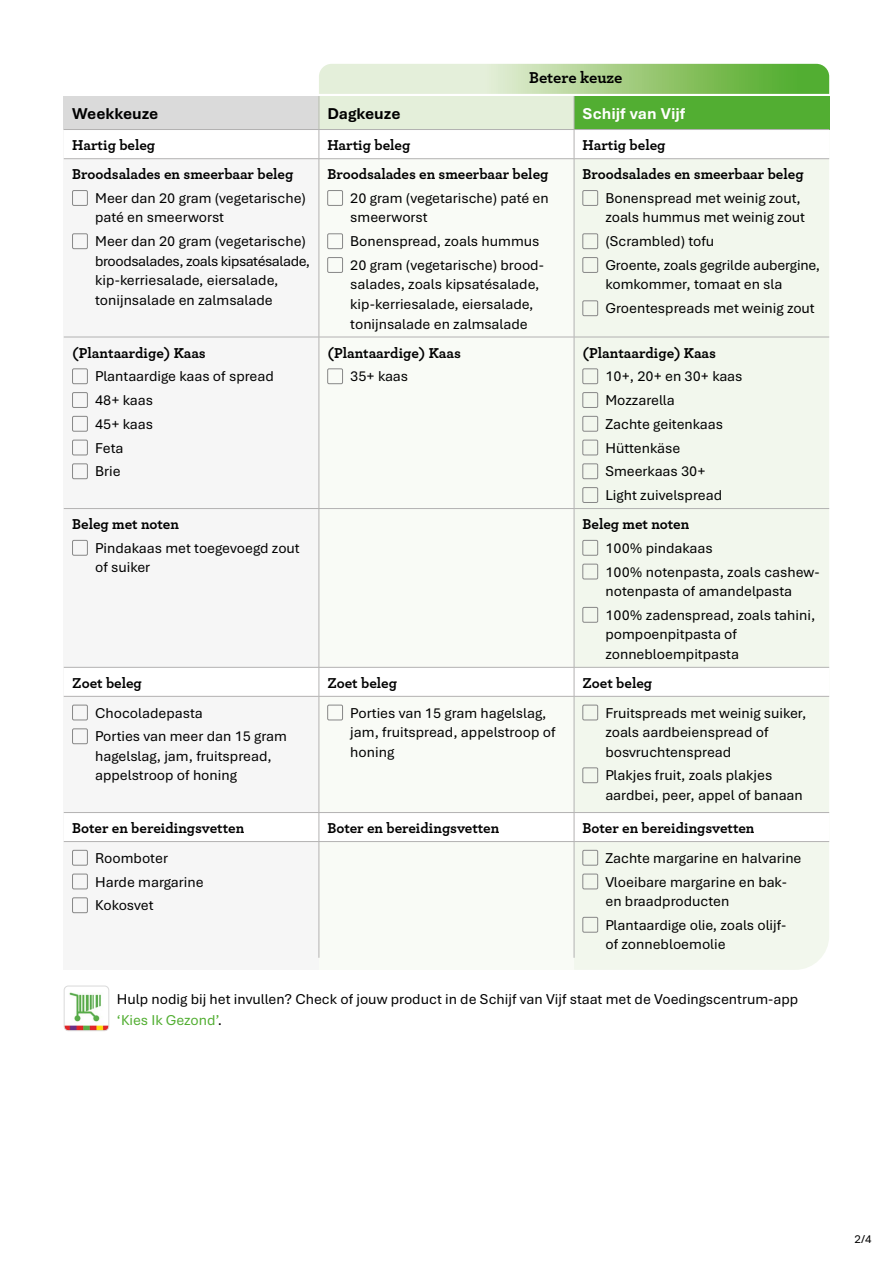
<style>
.page{position:relative;width:893px;height:1263px;background:#fff}
.page>*{position:absolute;margin:0;border:0;box-sizing:border-box;transform-origin:0 0}
.t1{font:700 16.5px "Bierstadt";color:#000}
.t2{font:700 16.5px "Bierstadt";color:#fff}
.t3{font:700 16.5px "Archer";letter-spacing:-.005em;color:#000}
.t4{font:15px/23.7px "Bierstadt";color:#000}
.t5{font:700 15px "Archer";color:#000}
.t6{font:12px "Bierstadt";color:#000}
.s1{color:#52ae32}
</style>
<div class="page">
<div style="left:574px;top:159px;width:255px;height:811px;background:#f2f7ed"></div>
<div style="left:319px;top:118px;width:255px;height:852px;background:#f9fbf6"></div>
<div style="left:64px;top:118px;width:255px;height:852px;background:#f6f6f6"></div>
<img style="left:64px;top:986px;width:45px;height:43px">
<div style="left:64px;top:986px;width:45px;height:45px;border:1px solid #dadada;border-radius:4px"></div>
<div style="left:64px;top:96px;width:255px;height:34px;background:#dadada"></div>
<div style="left:319px;top:96px;width:255px;height:34px;background:#e4efda"></div>
<div style="left:574px;top:96px;width:255px;height:34px;background:#52ae32"></div>
<hr style="left:319px;top:96px;width:1px;height:33px;background:#b3b2b2">
<hr style="left:574px;top:96px;width:1px;height:33px;background:#b3b2b2">
<hr style="left:64px;top:129px;width:255px;height:1px;background:#b3b2b2">
<hr style="left:319px;top:129px;width:255px;height:1px;background:#b3b2b2">
<hr style="left:574px;top:129px;width:255px;height:1px;background:#b3b2b2">
<div style="left:318px;top:130px;width:257px;height:28px;background:#fff"></div>
<hr style="left:64px;top:158px;width:255px;height:1px;background:#b3b2b2">
<hr style="left:319px;top:158px;width:255px;height:1px;background:#b3b2b2">
<hr style="left:319px;top:159px;width:1px;height:178px;background:#b3b2b2">
<hr style="left:574px;top:158px;width:255px;height:1px;background:#b3b2b2">
<hr style="left:574px;top:159px;width:1px;height:178px;background:#b3b2b2">
<hr style="left:64px;top:337px;width:255px;height:1px;background:#b3b2b2">
<hr style="left:319px;top:337px;width:255px;height:1px;background:#b3b2b2">
<hr style="left:319px;top:337px;width:1px;height:171px;background:#b3b2b2">
<hr style="left:574px;top:337px;width:255px;height:1px;background:#b3b2b2">
<hr style="left:574px;top:337px;width:1px;height:171px;background:#b3b2b2">
<hr style="left:64px;top:508px;width:255px;height:1px;background:#b3b2b2">
<hr style="left:319px;top:508px;width:255px;height:1px;background:#b3b2b2">
<hr style="left:319px;top:509px;width:1px;height:158px;background:#b3b2b2">
<hr style="left:574px;top:508px;width:255px;height:1px;background:#b3b2b2">
<hr style="left:574px;top:509px;width:1px;height:158px;background:#b3b2b2">
<svg style="left:64px;top:667px;width:765px;height:29px"></svg>
<hr style="left:64px;top:696px;width:255px;height:1px;background:#b3b2b2">
<hr style="left:319px;top:696px;width:255px;height:1px;background:#b3b2b2">
<hr style="left:319px;top:696px;width:1px;height:116px;background:#b3b2b2">
<hr style="left:574px;top:696px;width:255px;height:1px;background:#b3b2b2">
<hr style="left:574px;top:696px;width:1px;height:116px;background:#b3b2b2">
<div style="left:64px;top:812px;width:765px;height:29px;background:#fff"></div>
<hr style="left:64px;top:841px;width:255px;height:1px;background:#b3b2b2">
<hr style="left:319px;top:841px;width:255px;height:1px;background:#b3b2b2">
<hr style="left:319px;top:842px;width:1px;height:116px;background:#b3b2b2">
<hr style="left:574px;top:841px;width:255px;height:1px;background:#b3b2b2">
<hr style="left:574px;top:842px;width:1px;height:116px;background:#b3b2b2">
<div style="left:72px;top:190px;width:16px;height:16px;border:1px solid #878787"></div>
<div style="left:72px;top:234px;width:16px;height:15px;border:1px solid #878787"></div>
<div style="left:327px;top:190px;width:16px;height:16px;border:1px solid #878787"></div>
<div style="left:327px;top:234px;width:16px;height:15px;border:1px solid #878787"></div>
<div style="left:327px;top:257px;width:16px;height:16px;border:1px solid #878787"></div>
<div style="left:583px;top:190px;width:15px;height:16px;border:1px solid #878787"></div>
<div style="left:583px;top:234px;width:15px;height:15px;border:1px solid #878787"></div>
<div style="left:583px;top:257px;width:15px;height:16px;border:1px solid #878787"></div>
<div style="left:583px;top:301px;width:15px;height:15px;border:1px solid #878787"></div>
<div style="left:72px;top:369px;width:16px;height:15px;border:1px solid #878787"></div>
<div style="left:72px;top:392px;width:16px;height:16px;border:1px solid #878787"></div>
<div style="left:72px;top:416px;width:16px;height:15px;border:1px solid #878787"></div>
<div style="left:72px;top:440px;width:16px;height:15px;border:1px solid #878787"></div>
<div style="left:72px;top:464px;width:16px;height:15px;border:1px solid #878787"></div>
<div style="left:327px;top:369px;width:16px;height:15px;border:1px solid #878787"></div>
<div style="left:583px;top:369px;width:15px;height:15px;border:1px solid #878787"></div>
<div style="left:583px;top:392px;width:15px;height:16px;border:1px solid #878787"></div>
<div style="left:583px;top:416px;width:15px;height:15px;border:1px solid #878787"></div>
<div style="left:583px;top:440px;width:15px;height:15px;border:1px solid #878787"></div>
<div style="left:583px;top:464px;width:15px;height:15px;border:1px solid #878787"></div>
<div style="left:583px;top:487px;width:15px;height:16px;border:1px solid #878787"></div>
<div style="left:72px;top:540px;width:16px;height:15px;border:1px solid #878787"></div>
<div style="left:583px;top:540px;width:15px;height:15px;border:1px solid #878787"></div>
<div style="left:583px;top:564px;width:15px;height:15px;border:1px solid #878787"></div>
<div style="left:583px;top:607px;width:15px;height:15px;border:1px solid #878787"></div>
<div style="left:72px;top:705px;width:16px;height:15px;border:1px solid #878787"></div>
<div style="left:72px;top:729px;width:16px;height:15px;border:1px solid #878787"></div>
<div style="left:327px;top:705px;width:16px;height:15px;border:1px solid #878787"></div>
<div style="left:583px;top:705px;width:15px;height:15px;border:1px solid #878787"></div>
<div style="left:583px;top:768px;width:15px;height:15px;border:1px solid #878787"></div>
<div style="left:72px;top:850px;width:16px;height:15px;border:1px solid #878787"></div>
<div style="left:72px;top:874px;width:16px;height:15px;border:1px solid #878787"></div>
<div style="left:72px;top:897px;width:16px;height:16px;border:1px solid #878787"></div>
<div style="left:583px;top:850px;width:15px;height:15px;border:1px solid #878787"></div>
<div style="left:583px;top:874px;width:15px;height:15px;border:1px solid #878787"></div>
<div style="left:583px;top:917px;width:15px;height:15px;border:1px solid #878787"></div>
<svg style="left:319px;top:64px;width:510px;height:30px;background:#afd597"></svg>
<p class="t3" style="left:529px;top:65px;width:95px">Betere keuze</p>
<p class="t1" style="left:72px;top:104px;width:88px">Weekkeuze</p>
<p class="t1" style="left:327px;top:104px;width:75px">Dagkeuze</p>
<p class="t2" style="left:583px;top:104px;width:104px">Schijf van Vijf</p>
<p class="t5" style="left:72px;top:133px;width:85px">Hartig beleg</p>
<p class="t5" style="left:327px;top:133px;width:85px">Hartig beleg</p>
<p class="t5" style="left:583px;top:133px;width:85px">Hartig beleg</p>
<p class="t5" style="left:72px;top:162px;width:223px">Broodsalades en smeerbaar beleg</p>
<p class="t4" style="left:95px;top:189px;width:212px;line-height:19.5px">Meer dan 20 gram (vegetarische) paté en smeerworst</p>
<p class="t4" style="left:95px;top:232px;width:217px;line-height:19.5px">Meer dan 20 gram (vegetarische) broodsalades, zoals kipsatésalade, kip-kerriesalade, eiersalade, tonijnsalade en zalmsalade</p>
<p class="t5" style="left:327px;top:162px;width:223px">Broodsalades en smeerbaar beleg</p>
<p class="t4" style="left:350px;top:189px;width:200px;line-height:19.5px">20 gram (vegetarische) paté en smeerworst</p>
<p class="t4" style="left:350px;top:230px;width:195px">Bonenspread, zoals hummus<br>20 gram (vegetarische) brood-</p>
<p class="t4" style="left:350px;top:275px;width:191px;line-height:19.5px">salades, zoals kipsatésalade, kip-kerriesalade, eiersalade, tonijnsalade en zalmsalade</p>
<p class="t5" style="left:583px;top:162px;width:223px">Broodsalades en smeerbaar beleg</p>
<p class="t4" style="left:605px;top:189px;width:201px;line-height:19.5px">Bonenspread met weinig zout, zoals hummus met weinig zout</p>
<p class="t4" style="left:605px;top:230px;width:216px">(Scrambled) tofu<br>Groente, zoals gegrilde aubergine,</p>
<p class="t4" style="left:605px;top:273px;width:211px">komkommer, tomaat en sla<br>Groentespreads met weinig zout</p>
<p class="t5" style="left:72px;top:341px;width:135px">(Plantaardige) Kaas</p>
<p class="t4" style="left:95px;top:365px;width:180px">Plantaardige kaas of spread<br>48+ kaas<br>45+ kaas<br>Feta<br>Brie</p>
<p class="t5" style="left:72px;top:512px;width:108px">Beleg met noten</p>
<p class="t4" style="left:95px;top:538px;width:206px;line-height:19.5px">Pindakaas met toegevoegd zout of suiker</p>
<p class="t5" style="left:327px;top:341px;width:135px">(Plantaardige) Kaas</p>
<p class="t4" style="left:350px;top:365px;width:59px">35+ kaas</p>
<p class="t5" style="left:583px;top:341px;width:135px">(Plantaardige) Kaas</p>
<p class="t4" style="left:605px;top:365px;width:139px">10+, 20+ en 30+ kaas<br>Mozzarella<br>Zachte geitenkaas<br>Hüttenkäse<br>Smeerkaas 30+<br>Light zuivelspread</p>
<p class="t5" style="left:583px;top:512px;width:108px">Beleg met noten</p>
<p class="t4" style="left:605px;top:536px;width:216px">100% pindakaas<br>100% notenpasta, zoals cashew-</p>
<p class="t4" style="left:605px;top:580px;width:211px">notenpasta of amandelpasta<br>100% zadenspread, zoals tahini,</p>
<p class="t4" style="left:605px;top:625px;width:135px;line-height:19.5px">pompoenpitpasta of zonnebloempitpasta</p>
<p class="t5" style="left:72px;top:671px;width:71px">Zoet beleg</p>
<p class="t5" style="left:327px;top:671px;width:71px">Zoet beleg</p>
<p class="t5" style="left:583px;top:671px;width:71px">Zoet beleg</p>
<p class="t4" style="left:95px;top:701px;width:193px">Chocoladepasta<br>Porties van meer dan 15 gram</p>
<p class="t4" style="left:95px;top:746px;width:178px;line-height:19.5px">hagelslag, jam, fruitspread, appelstroop of honing</p>
<p class="t4" style="left:350px;top:703px;width:207px;line-height:19.5px">Porties van 15 gram hagelslag, jam, fruitspread, appelstroop of honing</p>
<p class="t4" style="left:605px;top:703px;width:203px;line-height:19.5px">Fruitspreads met weinig suiker, zoals aardbeienspread of bosvruchtenspread</p>
<p class="t4" style="left:605px;top:766px;width:199px;line-height:19.5px">Plakjes fruit, zoals plakjes aardbei, peer, appel of banaan</p>
<p class="t5" style="left:72px;top:816px;width:173px">Boter en bereidingsvetten</p>
<p class="t5" style="left:327px;top:816px;width:173px">Boter en bereidingsvetten</p>
<p class="t5" style="left:583px;top:816px;width:173px">Boter en bereidingsvetten</p>
<p class="t4" style="left:95px;top:846px;width:110px">Roomboter<br>Harde margarine<br>Kokosvet</p>
<p class="t4" style="left:605px;top:846px;width:198px">Zachte margarine en halvarine<br>Vloeibare margarine en bak-</p>
<p class="t4" style="left:605px;top:889px;width:182px">en braadproducten<br>Plantaardige olie, zoals olijf-</p>
<p class="t4" style="left:605px;top:933px;width:122px">of zonnebloemolie</p>
<p class="t4" style="left:117px;top:989px;width:683px;line-height:21px">Hulp nodig bij het invullen? Check of jouw product in de Schijf van Vijf staat met de Voedingscentrum-app <span class="s1">‘Kies Ik Gezond’</span>.</p>
<p class="t6" style="left:855px;top:1233px;width:19px">2/4</p>
</div>
